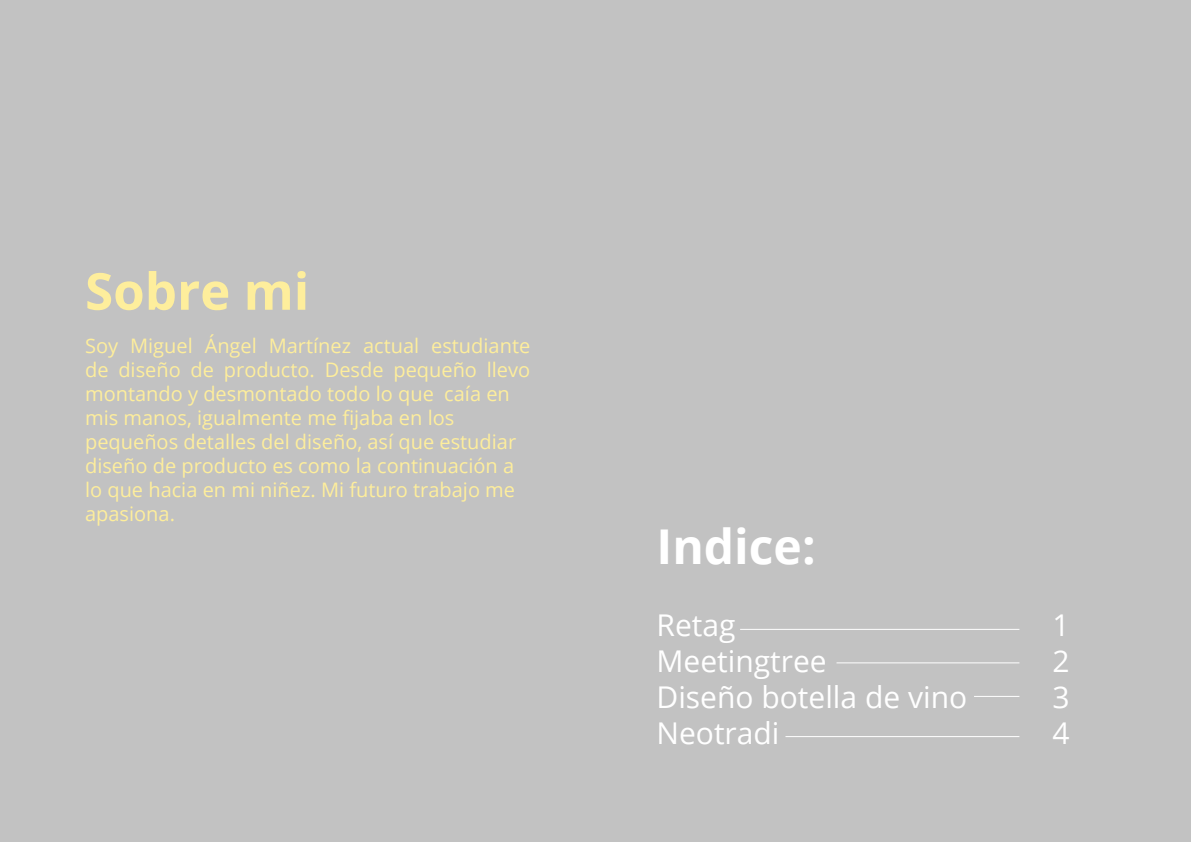
<style>
.page{position:relative;width:1191px;height:842px;background:#fff}
.page>*{position:absolute;margin:0;border:0;box-sizing:border-box;transform-origin:0 0}
.t1{font:700 51px "Open Sans";color:#feee9c}
.t2{font:700 48px "Open Sans";color:#fff}
.t3{font:30px "Open Sans";color:#fff}
.t4{font:20px/24px "Open Sans";color:#feee9c}
</style>
<div class="page">
<div style="left:0;top:0;width:595px;height:842px;background:#c2c2c2"></div>
<div style="left:595px;top:0;width:596px;height:842px;background:#c2c2c2"></div>
<hr style="left:740px;top:629px;width:279px;height:1px;background:#fff">
<hr style="left:836px;top:662px;width:183px;height:1px;background:#fff">
<hr style="left:974px;top:696px;width:45px;height:1px;background:#fff">
<hr style="left:785px;top:736px;width:234px;height:1px;background:#fff">
<h1 class="t1" style="left:85px;top:255px;width:226px">Sobre mi</h1>
<p class="t4" style="left:85px;top:334px;width:447px">Soy Miguel Ángel Martínez actual estudiante de diseño de producto. Desde pequeño llevo montando y desmontado todo lo que caía en mis manos, igualmente me fijaba en los pequeños detalles del diseño, así que estudiar diseño de producto es como la continuación a lo que hacia en mi niñez. Mi futuro trabajo me apasiona.</p>
<h2 class="t2" style="left:656px;top:513px;width:161px">Indice:</h2>
<h3 class="t3" style="left:656px;top:605px;width:81px">Retag</h3>
<h3 class="t3" style="left:1052px;top:605px;width:19px">1</h3>
<h3 class="t3" style="left:656px;top:641px;width:172px">Meetingtree</h3>
<h3 class="t3" style="left:1052px;top:641px;width:19px">2</h3>
<h3 class="t3" style="left:656px;top:677px;width:312px">Diseño botella de vino</h3>
<h3 class="t3" style="left:1052px;top:677px;width:19px">3</h3>
<h3 class="t3" style="left:656px;top:713px;width:125px">Neotradi</h3>
<h3 class="t3" style="left:1052px;top:713px;width:19px">4</h3>
</div>
